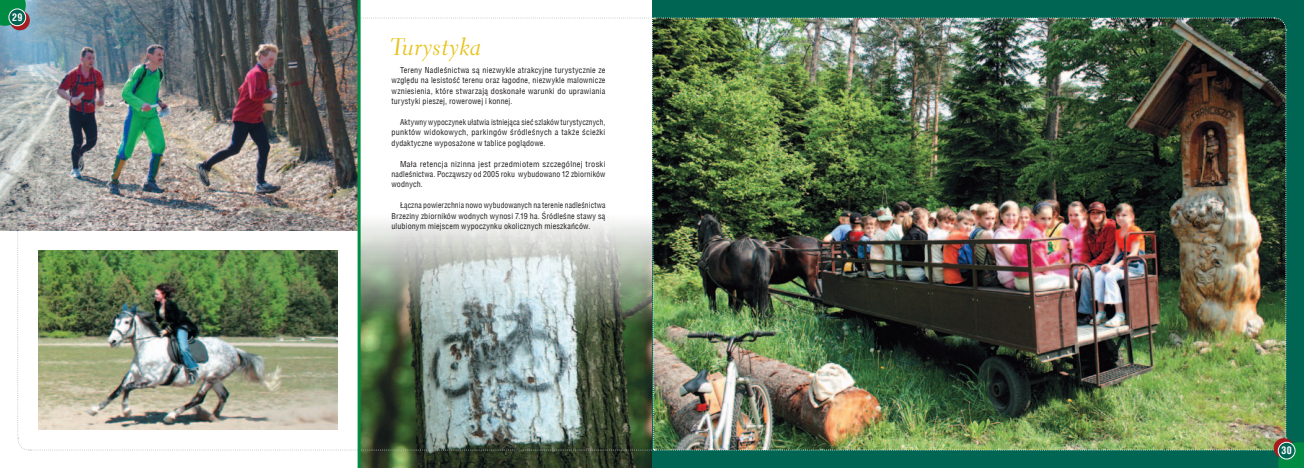
<style>
.page{position:relative;width:1304px;height:468px;background:#fff}
.page>*{position:absolute;margin:0;border:0;box-sizing:border-box;transform-origin:0 0}
.t1{font:24px "Transit 521 PL Cursive";color:#e8c31d}
.t2{font:700 10px "Switzerland Condensed";color:#fff}
.t3{font:8px/10.4px "Switzerland Condensed";letter-spacing:.02em;color:#231f20;text-align:justify}
.t4{font:8px/10.4px "Switzerland Condensed";letter-spacing:.02em;color:#231f20;text-align:justify;scale:.96 1}
.t5{font:8px/10.4px "Switzerland Condensed";letter-spacing:.02em;color:#231f20;text-align:justify;scale:1.04 1}
</style>
<div class="page">
<img style="left:0;top:0;width:1304px;height:468px">
<div style="left:1278px;top:442px;width:17px;height:17px;background:#006553;border-radius:50%"></div>
<div style="left:1278px;top:442px;width:17px;height:17px;border:1px solid #fff;border-radius:50%"></div>
<div style="left:9px;top:9px;width:17px;height:17px;background:#006553;border-radius:50%"></div>
<div style="left:8px;top:8px;width:18px;height:18px;border:1px solid #fff;border-radius:50%"></div>
<hr style="left:358px;top:0;width:3px;height:468px;background:#008b43">
<p class="t2" style="left:12px;top:11px;width:12px">29</p>
<h1 class="t1" style="left:390px;top:32px;width:93px">Turystyka</h1>
<p class="t3" style="left:391px;top:65px;width:215px;text-indent:9px">Tereny Nadleśnictwa są niezwykle atrakcyjne turystycznie ze względu na lesistość terenu oraz łagodne, niezwykle malownicze wzniesienia, które stwarzają doskonałe warunki do uprawiania turystyki pieszej, rowerowej i konnej.</p>
<p class="t4" style="left:391px;top:117px;width:224px;text-indent:9px">Aktywny wypoczynek ułatwia istniejąca sieć szlaków turystycznych, punktów widokowych, parkingów śródleśnych a także ścieżki dydaktyczne wyposażone w tablice poglądowe.</p>
<p class="t5" style="left:391px;top:158px;width:207px;text-indent:9px">Mała retencja nizinna jest przedmiotem szczególnej troski nadleśnictwa. Począwszy od 2005 roku wybudowano 12 zbiorników wodnych.</p>
<p class="t3" style="left:391px;top:200px;width:215px;text-indent:9px">Łączna powierzchnia nowo wybudowanych na terenie nadleśnictwa Brzeziny zbiorników wodnych wynosi 7.19 ha. Śródleśne stawy są ulubionym miejscem wypoczynku okolicznych mieszkańców.</p>
<p class="t2" style="left:1282px;top:444px;width:12px">30</p>
</div>
